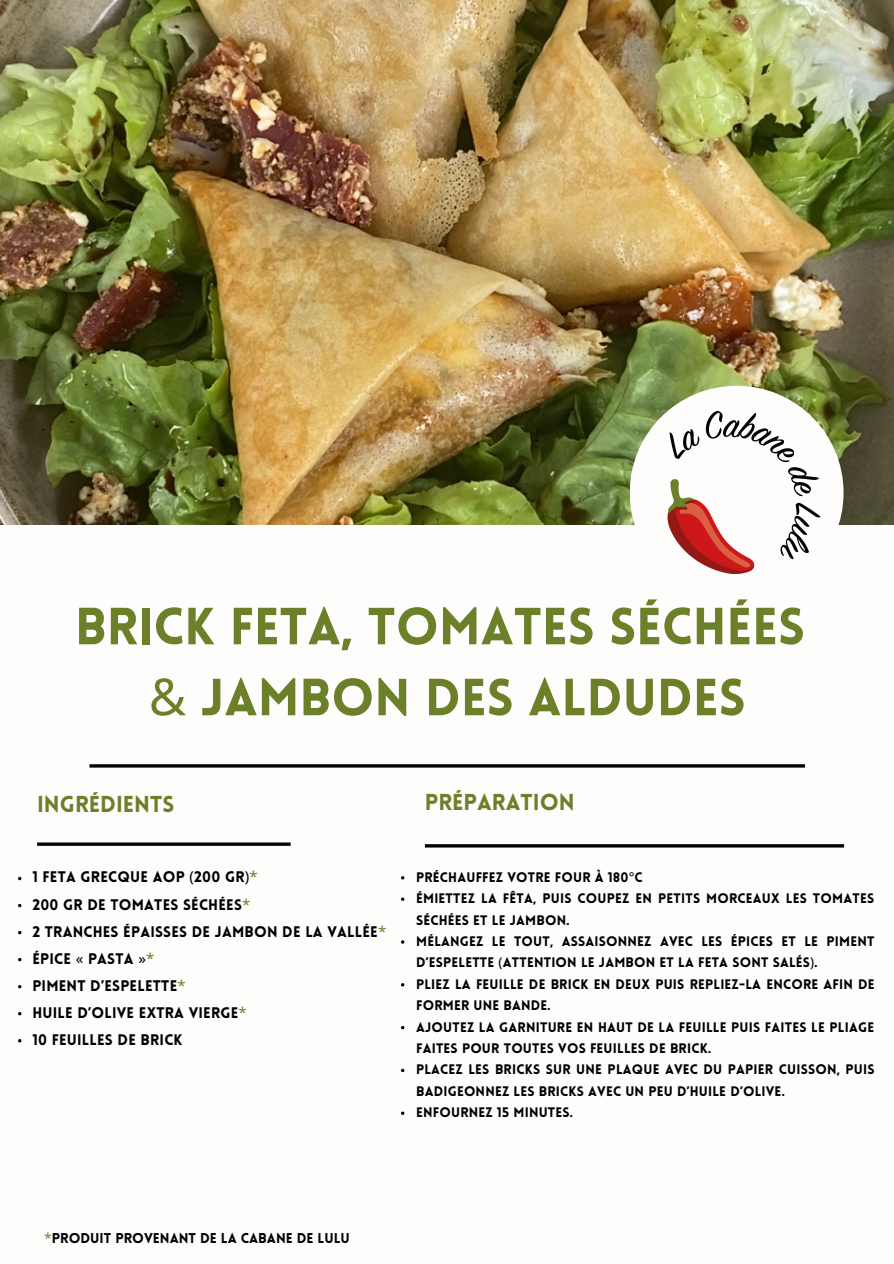
<style>
.page{position:relative;width:894px;height:1264px;background:#fff}
.page>*{position:absolute;margin:0;border:0;box-sizing:border-box;transform-origin:0 0}
.t1{font:900 51px "Lovelo";color:#6b8029}
.t2{font:900 22.5px "Lovelo";color:#6b8029}
.t3{font:900 15px "Lovelo";letter-spacing:.015em;color:#000}
.t4{font:900 13.95px "Lovelo";color:#030304}
.t5{font:900 13.5px/21.5px "Lovelo";letter-spacing:.015em;color:#000}
.s1{font-family:"Noto Sans";font-weight:400}
.s2{font-family:"Noto Sans";font-weight:400;color:#6b802a}
.s3{font-family:"Noto Sans";font-weight:400;color:#6b8029}
</style>
<div class="page">
<img style="left:0;top:0;width:893px;height:525px">
<div style="left:629px;top:386px;width:214px;height:213px;background:#fffcfc;border-radius:50%"></div>
<img style="left:656px;top:392px;width:168px;height:183px">
<hr style="left:89px;top:764px;width:715px;height:3px;background:#030304">
<hr style="left:37px;top:842px;width:253px;height:3px;background:#030304">
<hr style="left:425px;top:844px;width:418px;height:3px;background:#030304">
<p class="t1" style="left:75px;top:606px;width:731px">BRICK FETA, TOMATES SÉCHÉES</p>
<p class="t1" style="left:149px;top:677px;width:598px"><span class="s1">&amp;</span> JAMBON DES ALDUDES</p>
<p class="t2" style="left:37px;top:794px;width:139px">INGRÉDIENTS</p>
<p class="t2" style="left:425px;top:793px;width:151px">PRÉPARATION</p>
<p class="t3" style="left:32px;top:871px;width:227px">1 FETA GRECQUE AOP <span class="s1">(</span>200 GR<span class="s1">)</span><span class="s2">*</span></p>
<p class="t3" style="left:32px;top:898px;width:219px">200 GR DE TOMATES SÉCHÉES<span class="s2">*</span></p>
<p class="t3" style="left:32px;top:925px;width:355px">2 TRANCHES ÉPAISSES DE JAMBON DE LA VALLÉE<span class="s2">*</span></p>
<p class="t3" style="left:32px;top:952px;width:124px">ÉPICE <span class="s1">«</span> PASTA <span class="s1">»</span><span class="s2">*</span></p>
<p class="t3" style="left:32px;top:979px;width:155px">PIMENT D’ESPELETTE<span class="s2">*</span></p>
<p class="t3" style="left:32px;top:1006px;width:216px">HUILE D’OLIVE EXTRA VIERGE<span class="s2">*</span></p>
<p class="t3" style="left:32px;top:1033px;width:152px">10 FEUILLES DE BRICK</p>
<p class="t5" style="left:416px;top:867px;width:228px">PRÉCHAUFFEZ VOTRE FOUR À 180<span class="s1">°</span>C</p>
<p class="t5" style="left:416px;top:889px;width:459px">ÉMIETTEZ LA FÊTA, PUIS COUPEZ EN PETITS MORCEAUX LES TOMATES<br>SÉCHÉES ET LE JAMBON.</p>
<p class="t5" style="left:416px;top:931px;width:460px">MÉLANGEZ LE TOUT, ASSAISONNEZ AVEC LES ÉPICES ET LE PIMENT<br>D’ESPELETTE <span class="s1">(</span>ATTENTION LE JAMBON ET LA FETA SONT SALÉS<span class="s1">)</span>.</p>
<p class="t5" style="left:416px;top:974px;width:460px">PLIEZ LA FEUILLE DE BRICK EN DEUX PUIS REPLIEZ-LA ENCORE AFIN DE<br>FORMER UNE BANDE.</p>
<p class="t5" style="left:416px;top:1017px;width:459px">AJOUTEZ LA GARNITURE EN HAUT DE LA FEUILLE PUIS FAITES LE PLIAGE<br>FAITES POUR TOUTES VOS FEUILLES DE BRICK.</p>
<p class="t5" style="left:416px;top:1060px;width:460px">PLACEZ LES BRICKS SUR UNE PLAQUE AVEC DU PAPIER CUISSON, PUIS<br>BADIGEONNEZ LES BRICKS AVEC UN PEU D’HUILE D’OLIVE.</p>
<p class="t5" style="left:416px;top:1103px;width:158px">ENFOURNEZ 15 MINUTES.</p>
<p class="t4" style="left:44px;top:1232px;width:307px"><span class="s3">*</span>PRODUIT PROVENANT DE LA CABANE DE LULU</p>
</div>
